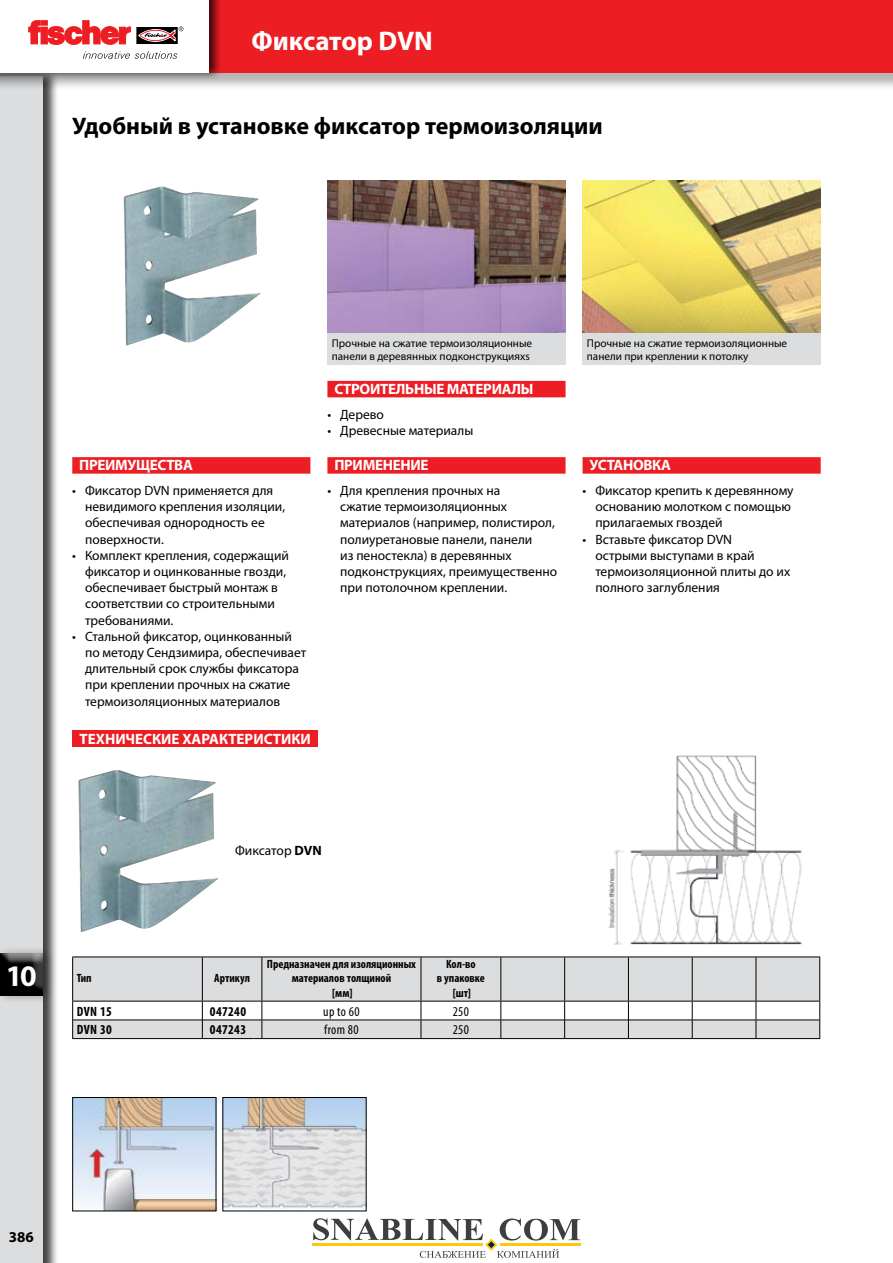
<style>
.page{position:relative;width:893px;height:1263px;background:#fff}
.page>*{position:absolute;margin:0;border:0;box-sizing:border-box;transform-origin:0 0}
.t1{font:700 30px "Myriad Pro";color:#fff}
.t2{font:700 27px "Myriad Pro";color:#fff}
.t3{font:700 24px "Myriad Pro";color:#000}
.t4{font:700 15px "Myriad Pro";letter-spacing:-.02em;color:#fff}
.t5{font:700 15px "Myriad Pro";color:#fff}
.t6{font:700 15px "Myriad Pro";color:#000}
.t7{font:13.5px/16.2px "Myriad Pro";color:#000}
.t8{font:700 condensed 13.5px "Myriad Pro";letter-spacing:.025em;color:#000}
.t9{font:condensed 13.5px "Myriad Pro";letter-spacing:.025em;color:#000}
.t10{font:700 condensed 12px/14.4px "Myriad Pro";color:#000;text-align:center}
.t11{font:11.25px/13.5px "Myriad Pro";color:#000}
.s1{font-weight:700}
</style>
<div class="page">
<div style="left:0;top:68px;width:59px;height:1195px;background:#000;opacity:.75"></div>
<div style="left:0;top:77px;width:43px;height:1186px;background:#dcddde"></div>
<div style="left:0;top:0;width:893px;height:91px;background:#000;opacity:.29"></div>
<div style="left:0;top:0;width:893px;height:72px;background:#ed1d24"></div>
<div style="left:0;top:0;width:223px;height:81px;background:#000;opacity:.75"></div>
<div style="left:0;top:0;width:208px;height:72px;background:#fff"></div>
<svg style="left:137px;top:27px;width:41px;height:17px"></svg>
<svg style="left:29px;top:21px;width:102px;height:24px"></svg>
<svg style="left:139px;top:26px;width:44px;height:15px"></svg>
<svg style="left:83px;top:51px;width:94px;height:8px"></svg>
<div style="left:0;top:945px;width:55px;height:59px;background:#000;opacity:.3"></div>
<div style="left:0;top:953px;width:53px;height:45px;background:#fff;opacity:.75"></div>
<div style="left:0;top:953px;width:49px;height:45px;background:#000;opacity:.75"></div>
<svg style="left:72px;top:956px;width:748px;height:83px"></svg>
<hr style="left:262px;top:1001px;width:159px;height:1px;background:#000">
<hr style="left:421px;top:1001px;width:80px;height:1px;background:#000">
<hr style="left:501px;top:1001px;width:64px;height:1px;background:#000">
<hr style="left:565px;top:1001px;width:63px;height:1px;background:#000">
<hr style="left:628px;top:1001px;width:64px;height:1px;background:#000">
<hr style="left:692px;top:1001px;width:64px;height:1px;background:#000">
<hr style="left:756px;top:1001px;width:64px;height:1px;background:#000">
<div style="left:73px;top:730px;width:245px;height:16px;background:#ed1d24"></div>
<img style="left:78px;top:770px;width:141px;height:162px">
<img style="left:608px;top:755px;width:194px;height:189px">
<img style="left:327px;top:180px;width:238px;height:153px">
<div style="left:327px;top:333px;width:239px;height:32px;background:#dcddde"></div>
<img style="left:583px;top:180px;width:237px;height:153px">
<div style="left:583px;top:333px;width:238px;height:32px;background:#dcddde"></div>
<img style="left:224px;top:1099px;width:141px;height:110px">
<img style="left:123px;top:187px;width:138px;height:158px">
<img style="left:74px;top:1099px;width:140px;height:110px">
<div style="left:72px;top:1097px;width:144px;height:114px;border:1px solid #000"></div>
<div style="left:72px;top:457px;width:238px;height:17px;background:#ed1d24"></div>
<div style="left:327px;top:457px;width:239px;height:17px;background:#ed1d24"></div>
<div style="left:583px;top:457px;width:238px;height:17px;background:#ed1d24"></div>
<div style="left:327px;top:381px;width:239px;height:16px;background:#ed1d24"></div>
<svg style="left:313px;top:1218px;width:267px;height:40px"></svg>
<h2 class="t2" style="left:251px;top:23px;width:183px">Фиксатор DVN</h2>
<h3 class="t3" style="left:72px;top:111px;width:532px">Удобный в установке фиксатор термоизоляции</h3>
<p class="t11" style="left:332px;top:336px;width:202px">Прочные на сжатие термоизоляционные панели в деревянных подконструкцияхs</p>
<p class="t11" style="left:587px;top:336px;width:202px">Прочные на сжатие термоизоляционные панели при креплении к потолку</p>
<p class="t4" style="left:79px;top:455px;width:115px">ПРЕИМУЩЕСТВА</p>
<p class="t7" style="left:85px;top:482px;width:202px;text-indent:-13px">• Фиксатор DVN применяется для невидимого крепления изоляции, обеспечивая однородность ее поверхности.</p>
<p class="t7" style="left:85px;top:547px;width:205px;text-indent:-13px">• Комплект крепления, содержащий фиксатор и оцинкованные гвозди, обеспечивает быстрый монтаж в соответствии со строительными требованиями.</p>
<p class="t7" style="left:85px;top:628px;width:223px;text-indent:-13px">• Стальной фиксатор, оцинкованный по методу Сендзимира, обеспечивает длительный срок службы фиксатора при креплении прочных на сжатие термоизоляционных материалов</p>
<p class="t5" style="left:80px;top:729px;width:233px">ТЕХНИЧЕСКИЕ ХАРАКТЕРИСТИКИ</p>
<p class="t4" style="left:334px;top:379px;width:201px">СТРОИТЕЛЬНЫЕ МАТЕРИАЛЫ</p>
<p class="t7" style="left:327px;top:406px;width:58px">• Дерево</p>
<p class="t7" style="left:327px;top:422px;width:147px">• Древесные материалы</p>
<p class="t4" style="left:334px;top:455px;width:96px">ПРИМЕНЕНИЕ</p>
<p class="t7" style="left:340px;top:482px;width:218px;text-indent:-13px">• Для крепления прочных на<br>сжатие термоизоляционных материалов (например, полистирол, полиуретановые панели, панели<br>из пеностекла) в деревянных подконструкциях, преимущественно при потолочном креплении.</p>
<p class="t4" style="left:589px;top:455px;width:83px">УСТАНОВКА</p>
<p class="t7" style="left:595px;top:482px;width:200px;text-indent:-13px">• Фиксатор крепить к деревянному основанию молотком с помощью прилагаемых гвоздей</p>
<p class="t7" style="left:595px;top:531px;width:196px;text-indent:-13px">• Вставьте фиксатор DVN<br>острыми выступами в край термоизоляционной плиты до их полного заглубления</p>
<p class="t7" style="left:235px;top:842px;width:88px">Фиксатор <span class="s1">DVN</span></p>
<h1 class="t1" style="left:6px;top:956px;width:33px">10</h1>
<p class="t10" style="left:77px;top:971px;width:16px">Тип</p>
<p class="t10" style="left:214px;top:971px;width:37px">Артикул</p>
<p class="t10" style="left:267px;top:957px;width:151px">Предназначен для изоляционных материалов толщиной<br>[мм]</p>
<p class="t10" style="left:437px;top:957px;width:49px">Кол-во<br>в упаковке [шт]</p>
<p class="t8" style="left:77px;top:1003px;width:37px">DVN 15</p>
<p class="t8" style="left:210px;top:1003px;width:38px">047240</p>
<p class="t9" style="left:323px;top:1003px;width:38px">up to 60</p>
<p class="t9" style="left:453px;top:1003px;width:18px">250</p>
<p class="t8" style="left:77px;top:1021px;width:37px">DVN 30</p>
<p class="t8" style="left:210px;top:1021px;width:38px">047243</p>
<p class="t9" style="left:324px;top:1022px;width:36px">from 80</p>
<p class="t9" style="left:453px;top:1022px;width:18px">250</p>
<p class="t6" style="left:9px;top:1227px;width:26px">386</p>
</div>
